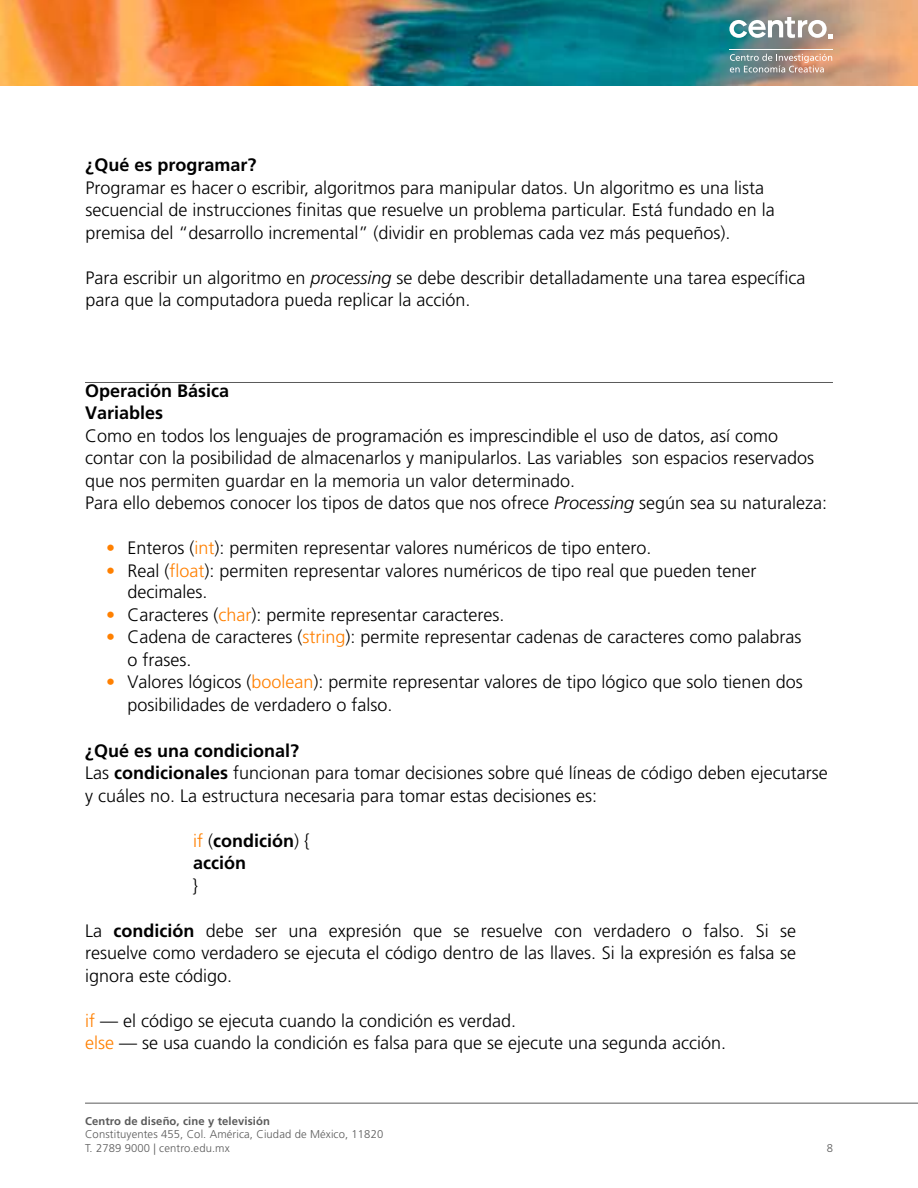
<style>
.page{position:relative;width:918px;height:1188px;background:#fff}
.page>*{position:absolute;margin:0;border:0;box-sizing:border-box;transform-origin:0 0}
.t1{font:300 18px/22.5px "Frutiger LT Std";color:#000}
.t2{font:700 18px/22.5px "Frutiger LT Std";color:#000}
.t3{font:300 11.25px/13.5px "Frutiger LT Std";letter-spacing:.01em;color:#5a5a5a}
.t4{font:700 11.25px "Frutiger LT Std";letter-spacing:.01em;color:#5a5a5a}
.s1{font-style:italic}
.s2{color:#ff8000}
.s3{font-weight:700}
.s4{font-weight:300;color:#ff8000}
.s5{font-weight:300}
</style>
<div class="page">
<hr style="left:85px;top:1103px;width:833px;height:1px;background:#5a5a5a">
<img style="left:0;top:0;width:918px;height:85px">
<svg style="left:729px;top:17px;width:104px;height:21px"></svg>
<hr style="left:729px;top:49px;width:104px;height:1px;background:#fff">
<svg style="left:730px;top:54px;width:102px;height:18px"></svg>
<hr style="left:85px;top:382px;width:748px;height:1px;background:#5a5a5a">
<p class="t2" style="left:85px;top:154px;width:173px">¿Qué es programar?</p>
<p class="t1" style="left:85px;top:177px;width:691px">Programar es hacer o escribir, algoritmos para manipular datos. Un algoritmo es una lista secuencial de instrucciones finitas que resuelve un problema particular. Está fundado en la premisa del “desarrollo incremental” (dividir en problemas cada vez más pequeños).</p>
<p class="t1" style="left:85px;top:267px;width:722px">Para escribir un algoritmo en <span class="s1">processing</span> se debe describir detalladamente una tarea específica para que la computadora pueda replicar la acción.</p>
<p class="t2" style="left:85px;top:379px;width:146px">Operación Básica<br>Variables</p>
<p class="t1" style="left:85px;top:424px;width:744px">Como en todos los lenguajes de programación es imprescindible el uso de datos, así como contar con la posibilidad de almacenarlos y manipularlos. Las variables son espacios reservados que nos permiten guardar en la memoria un valor determinado.<br>Para ello debemos conocer los tipos de datos que nos ofrece <span class="s1">Processing</span> según sea su naturaleza:</p>
<p class="t1" style="left:106px;top:537px;width:547px"><span class="s2">•</span> Enteros (<span class="s2">int</span>): permiten representar valores numéricos de tipo entero.</p>
<p class="t1" style="left:128px;top:560px;width:631px;line-height:21.6px;text-indent:-21px"><span class="s2">•</span> Real (<span class="s2">float</span>): permiten representar valores numéricos de tipo real que pueden tener decimales.</p>
<p class="t1" style="left:106px;top:604px;width:400px"><span class="s2">•</span> Caracteres (<span class="s2">char</span>): permite representar caracteres.</p>
<p class="t1" style="left:128px;top:626px;width:676px;text-indent:-21px"><span class="s2">•</span> Cadena de caracteres (<span class="s2">string</span>): permite representar cadenas de caracteres como palabras o frases.</p>
<p class="t1" style="left:128px;top:671px;width:677px;text-indent:-21px"><span class="s2">•</span> Valores lógicos (<span class="s2">boolean</span>): permite representar valores de tipo lógico que solo tienen dos posibilidades de verdadero o falso.</p>
<p class="t1" style="left:85px;top:739px;width:744px"><span class="s3">¿Qué es una condicional?<br></span>Las <span class="s3">condicionales</span> funcionan para tomar decisiones sobre qué líneas de código deben ejecutarse y cuáles no. La estructura necesaria para tomar estas decisiones es:</p>
<p class="t2" style="left:193px;top:829px;width:117px"><span class="s4">if</span> <span class="s5">(</span>condición<span class="s5">) { </span>acción</p>
<p class="t1" style="left:193px;top:874px;width:7px">}</p>
<p class="t1" style="left:85px;top:919px;width:713px;text-align:justify">La <span class="s3">condición</span> debe ser una expresión que se resuelve con verdadero o falso. Si se resuelve como verdadero se ejecuta el código dentro de las llaves. Si la expresión es falsa se ignora este código.</p>
<p class="t1" style="left:85px;top:1009px;width:643px"><span class="s2">if</span> — el código se ejecuta cuando la condición es verdad.<br><span class="s2">else</span> — se usa cuando la condición es falsa para que se ejecute una segunda acción.</p>
<p class="t4" style="left:85px;top:1114px;width:186px">Centro de diseño, cine y televisión</p>
<p class="t3" style="left:85px;top:1128px;width:300px">Constituyentes 455, Col. América, Ciudad de México, 11820<br>T. 2789 9000 | centro.edu.mx</p>
<p class="t3" style="left:827px;top:1141px;width:8px">8</p>
</div>
